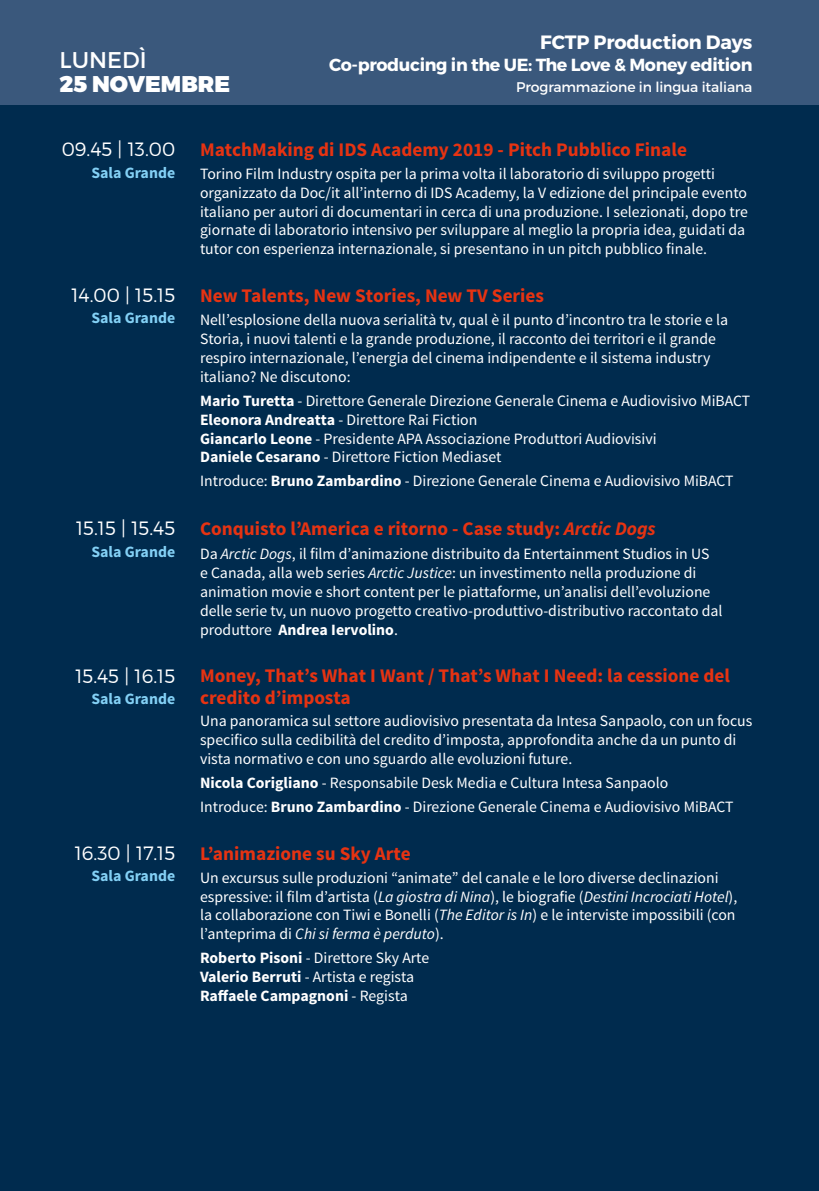
<style>
.page{position:relative;width:819px;height:1191px;background:#002b4e}
.page>*{position:absolute;margin:0;border:0;box-sizing:border-box;transform-origin:0 0}
.t1{font:22.75px "Trueno Blk";color:#fff}
.t2{font:22.75px "Trueno Rg";color:#fff}
.t3{font:700 19.25px/21px "Source Sans Pro";color:#e63312}
.t4{font:19.25px "Trueno Lt";color:#fff}
.t5{font:19.25px "Trueno Bd";letter-spacing:-.01em;color:#fff}
.t6{font:17.5px "Trueno Bd";letter-spacing:-.02em;color:#fff}
.t7{font:15.75px/18.9px "Source Sans Pro";color:#fff}
.t8{font:700 15.75px/18.9px "Source Sans Pro";color:#fff}
.t9{font:700 15.75px "Source Sans Pro";color:#83d0f5}
.t10{font:14px "Trueno Rg";letter-spacing:-.01em;color:#fff}
.s1{font-weight:700}
.s2{font-style:italic}
.s3{font-weight:400}
</style>
<div class="page">
<div style="left:0;top:0;width:819px;height:104px;background:#3a587c"></div>
<h1 class="t2" style="left:60px;top:46px;width:88px">LUNEDÌ</h1>
<h1 class="t1" style="left:60px;top:69px;width:172px">25 NOVEMBRE</h1>
<p class="t5" style="left:540px;top:30px;width:214px">FCTP Production Days</p>
<p class="t6" style="left:329px;top:54px;width:425px">Co-producing in the UE: The Love &amp; Money edition</p>
<p class="t10" style="left:516px;top:78px;width:238px">Programmazione in lingua italiana</p>
<p class="t4" style="left:62px;top:137px;width:115px">09.45 | 13.00</p>
<p class="t9" style="left:91px;top:162px;width:85px">Sala Grande</p>
<p class="t4" style="left:71px;top:283px;width:105px">14.00 | 15.15</p>
<p class="t9" style="left:91px;top:308px;width:85px">Sala Grande</p>
<p class="t4" style="left:76px;top:516px;width:101px">15.15 | 15.45</p>
<p class="t9" style="left:91px;top:541px;width:85px">Sala Grande</p>
<p class="t4" style="left:75px;top:664px;width:101px">15.45 | 16.15</p>
<p class="t9" style="left:91px;top:688px;width:85px">Sala Grande</p>
<p class="t4" style="left:75px;top:841px;width:102px">16.30 | 17.15</p>
<p class="t9" style="left:91px;top:866px;width:85px">Sala Grande</p>
<p class="t3" style="left:200px;top:140px;width:488px">MatchMaking di IDS Academy 2019 - Pitch Pubblico Finale</p>
<p class="t7" style="left:200px;top:164px;width:549px">Torino Film Industry ospita per la prima volta il laboratorio di sviluppo progetti organizzato da Doc/it all’interno di IDS Academy, la V edizione del principale evento italiano per autori di documentari in cerca di una produzione. I selezionati, dopo tre giornate di laboratorio intensivo per sviluppare al meglio la propria idea, guidati da tutor con esperienza internazionale, si presentano in un pitch pubblico finale.</p>
<p class="t3" style="left:200px;top:286px;width:345px">New Talents, New Stories, New TV Series</p>
<p class="t7" style="left:200px;top:311px;width:529px">Nell’esplosione della nuova serialità tv, qual è il punto d’incontro tra le storie e la Storia, i nuovi talenti e la grande produzione, il racconto dei territori e il grande respiro internazionale, l’energia del cinema indipendente e il sistema industry italiano? Ne discutono:</p>
<p class="t7" style="left:200px;top:391px;width:551px"><span class="s1">Mario Turetta</span> - Direttore Generale Direzione Generale Cinema e Audiovisivo MiBACT <span class="s1">Eleonora Andreatta</span> - Direttore Rai Fiction<br><span class="s1">Giancarlo Leone</span> - Presidente APA Associazione Produttori Audiovisivi<br><span class="s1">Daniele Cesarano</span> - Direttore Fiction Mediaset</p>
<p class="t7" style="left:200px;top:472px;width:535px">Introduce: <span class="s1">Bruno Zambardino</span> - Direzione Generale Cinema e Audiovisivo MiBACT</p>
<p class="t3" style="left:200px;top:519px;width:457px">Conquisto l’America e ritorno - Case study: <span class="s2">Arctic Dogs</span></p>
<p class="t7" style="left:200px;top:544px;width:524px">Da <span class="s2">Arctic Dogs</span>, il film d’animazione distribuito da Entertainment Studios in US<br>e Canada, alla web series <span class="s2">Arctic Justice</span>: un investimento nella produzione di animation movie e short content per le piattaforme, un’analisi dell’evoluzione delle serie tv, un nuovo progetto creativo-produttivo-distributivo raccontato dal produttore <span class="s1">Andrea Iervolino</span>.</p>
<p class="t3" style="left:200px;top:666px;width:531px">Money, That’s What I Want / That’s What I Need: la cessione del credito d’imposta</p>
<p class="t7" style="left:200px;top:712px;width:554px">Una panoramica sul settore audiovisivo presentata da Intesa Sanpaolo, con un focus specifico sulla cedibilità del credito d’imposta, approfondita anche da un punto di vista normativo e con uno sguardo alle evoluzioni future.</p>
<p class="t7" style="left:200px;top:771px;width:535px;line-height:23.8px"><span class="s1">Nicola Corigliano</span> - Responsabile Desk Media e Cultura Intesa Sanpaolo<br>Introduce: <span class="s1">Bruno Zambardino</span> - Direzione Generale Cinema e Audiovisivo MiBACT</p>
<p class="t3" style="left:200px;top:843px;width:212px">L’animazione su Sky Arte</p>
<p class="t7" style="left:200px;top:868px;width:538px">Un excursus sulle produzioni “animate” del canale e le loro diverse declinazioni espressive: il film d’artista (<span class="s2">La giostra di Nina</span>), le biografie (<span class="s2">Destini Incrociati Hotel</span>), la collaborazione con Tiwi e Bonelli (<span class="s2">The Editor is In</span>) e le interviste impossibili (con l’anteprima di <span class="s2">Chi si ferma è perduto</span>).</p>
<p class="t8" style="left:200px;top:949px;width:231px">Roberto Pisoni <span class="s3">- Direttore Sky Arte<br></span>Valerio Berruti <span class="s3">- Artista e regista<br></span>Raffaele Campagnoni <span class="s3">- Regista</span></p>
</div>
